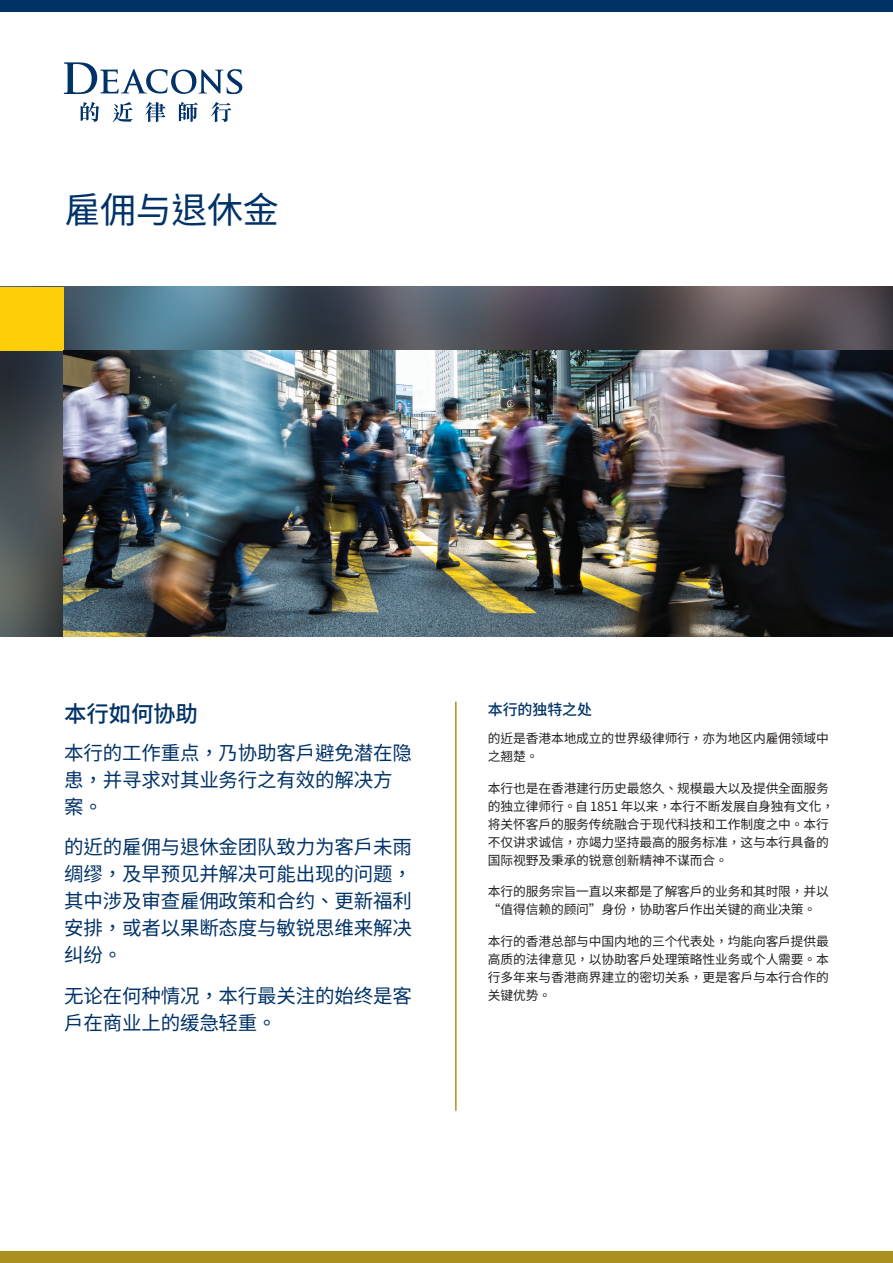
<style>
.page{position:relative;width:893px;height:1263px;background:#fff}
.page>*{position:absolute;margin:0;border:0;box-sizing:border-box;transform-origin:0 0}
.Main_Heading{font:36px "Noto Sans CJ Ksc";letter-spacing:-.01em;color:#003268}
.Subheading_1{font:500 22.5px "Noto Sans CJ Ksc";letter-spacing:-.01em;color:#003268}
.Intro_Text{font:19.5px/27px "Noto Sans CJ Ksc";letter-spacing:-.01em;color:#003268}
.Subheading_2{font:500 15px "Noto Sans CJ Ksc";letter-spacing:-.01em;color:#003268}
.Body_Text_2{font:12.75px/18px "Noto Sans CJ Ksc";letter-spacing:-.01em;color:#231f20}
</style>
<div class="page">
<div style="left:0;top:0;width:893px;height:12px;background:#003268"></div>
<div style="left:0;top:1251px;width:893px;height:12px;background:#ac8f21"></div>
<svg style="left:64px;top:62px;width:179px;height:32px"></svg>
<svg style="left:80px;top:102px;width:19px;height:20px"></svg>
<svg style="left:145px;top:102px;width:21px;height:20px"></svg>
<svg style="left:179px;top:102px;width:19px;height:20px"></svg>
<svg style="left:211px;top:102px;width:20px;height:20px"></svg>
<svg style="left:113px;top:102px;width:20px;height:20px"></svg>
<hr style="left:455px;top:702px;width:2px;height:409px;background:#ac8f21">
<img style="left:0;top:287px;width:893px;height:349px">
<div style="left:0;top:287px;width:64px;height:64px;background:#fece08"></div>
<img style="left:64px;top:351px;width:829px;height:285px">
<p class="Main_Heading" style="left:65px;top:190px;width:216px">雇佣与退休金</p>
<p class="Subheading_1" style="left:64px;top:701px;width:135px">本行如何协助</p>
<p class="Intro_Text" style="left:64px;top:739px;width:349px">本行的工作重点，乃协助客户避免潜在隐患，并寻求对其业务行之有效的解决方案。</p>
<p class="Intro_Text" style="left:64px;top:834px;width:349px;text-align:justify">的近的雇佣与退休金团队致力为客户未雨绸缪，及早预见并解决可能出现的问题，其中涉及审查雇佣政策和合约、更新福利安排，或者以果断态度与敏锐思维来解决纠纷。</p>
<p class="Intro_Text" style="left:64px;top:982px;width:349px">无论在何种情况，本行最关注的始终是客户在商业上的缓急轻重。</p>
<p class="Subheading_2" style="left:488px;top:701px;width:106px">本行的独特之处</p>
<p class="Body_Text_2" style="left:488px;top:730px;width:342px">的近是香港本地成立的世界级律师行，亦为地区内雇佣领域中之翘楚。</p>
<p class="Body_Text_2" style="left:488px;top:779px;width:348px">本行也是在香港建行历史最悠久、规模最大以及提供全面服务的独立律师行。自 1851 年以来，本行不断发展自身独有文化，将关怀客户的服务传统融合于现代科技和工作制度之中。本行不仅讲求诚信，亦竭力坚持最高的服务标准，这与本行具备的国际视野及秉承的锐意创新精神不谋而合。</p>
<p class="Body_Text_2" style="left:488px;top:883px;width:342px">本行的服务宗旨一直以来都是了解客户的业务和其时限，并以“值得信赖的顾问”身份，协助客户作出关键的商业决策。</p>
<p class="Body_Text_2" style="left:488px;top:932px;width:342px;text-align:justify">本行的香港总部与中国内地的三个代表处，均能向客户提供最高质的法律意见，以协助客户处理策略性业务或个人需要。本行多年来与香港商界建立的密切关系，更是客户与本行合作的关键优势。</p>
</div>
